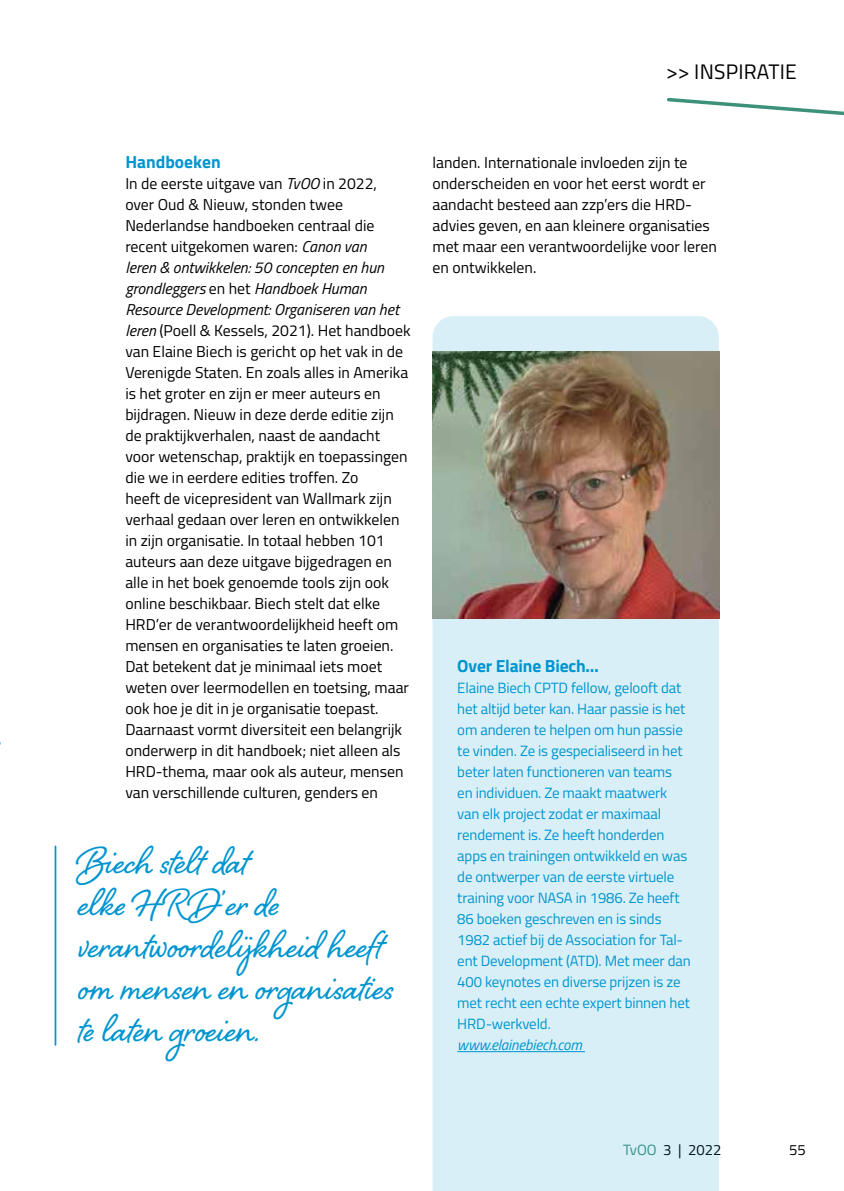
<style>
.page{position:relative;width:844px;height:1191px;background:#fff}
.page>*{position:absolute;margin:0;border:0;box-sizing:border-box;transform-origin:0 0}
.t1{font:49px/42px "Shelby";color:#0095d0}
.t2{font:21px "Titillium Web";letter-spacing:.01em;color:#000}
.t3{font:700 17.5px "Titillium Web";letter-spacing:-.01em;color:#0095d0}
.t4{font:15.75px/21px "Titillium Web";color:#000}
.t5{font:14.88px/21px "Titillium Web";letter-spacing:-.01em;color:#0095d0}
.t6{font:italic 14.88px "Titillium Web";letter-spacing:-.01em;color:#0095d0}
.t7{font:14.88px "Titillium Web";color:#000}
.s1{font-style:italic}
.s2{color:#3d917a}
</style>
<div class="page">
<svg style="left:667px;top:97px;width:176px;height:19px"></svg>
<div style="left:432px;top:316px;width:286px;height:875px;background:#d9eff7"></div>
<hr style="left:457px;top:1051px;width:127px;height:1px;background:#0095d0">
<img style="left:432px;top:351px;width:287px;height:268px">
<hr style="left:55px;top:846px;width:1px;height:198px;background:#0095d0">
<h2 class="t2" style="left:665px;top:56px;width:132px">&gt;&gt; INSPIRATIE</h2>
<p class="t3" style="left:125px;top:149px;width:97px">Handboeken</p>
<p class="t4" style="left:125px;top:172px;width:286px">In de eerste uitgave van <span class="s1">TvOO</span> in 2022,<br>over Oud &amp; Nieuw, stonden twee Nederlandse handboeken centraal die recent uitgekomen waren: <span class="s1">Canon van<br>leren &amp; ontwikkelen: 50 concepten en hun grondleggers</span> en het <span class="s1">Handboek Human Resource Development: Organiseren van het leren</span> (Poell &amp; Kessels, 2021). Het handboek van Elaine Biech is gericht op het vak in de Verenigde Staten. En zoals alles in Amerika is het groter en zijn er meer auteurs en bijdragen. Nieuw in deze derde editie zijn de praktijkverhalen, naast de aandacht voor wetenschap, praktijk en toepassingen die we in eerdere edities troffen. Zo<br>heeft de vicepresident van Wallmark zijn verhaal gedaan over leren en ontwikkelen in zijn organisatie. In totaal hebben 101 auteurs aan deze uitgave bijgedragen en alle in het boek genoemde tools zijn ook online beschikbaar. Biech stelt dat elke HRD’er de verantwoordelijkheid heeft om mensen en organisaties te laten groeien.<br>Dat betekent dat je minimaal iets moet weten over leermodellen en toetsing, maar ook hoe je dit in je organisatie toepast.<br>Daarnaast vormt diversiteit een belangrijk onderwerp in dit handboek; niet alleen als HRD-thema, maar ook als auteur, mensen van verschillende culturen, genders en</p>
<h1 class="t1" style="left:78px;top:835px;width:317px">Biech stelt dat<br>elke H RD’er de verantwoordelijkheid heeft om mensen en organisaties te laten groeien.</h1>
<p class="t4" style="left:432px;top:151px;width:286px">landen. Internationale invloeden zijn te onderscheiden en voor het eerst wordt er aandacht besteed aan zzp’ers die HRD&shy;advies geven, en aan kleinere organisaties met maar een verantwoordelijke voor leren en ontwikkelen.</p>
<p class="t3" style="left:457px;top:653px;width:143px">Over Elaine Biech…</p>
<p class="t5" style="left:457px;top:677px;width:235px">Elaine Biech CPTD fellow, gelooft dat het altijd beter kan. Haar passie is het om anderen te helpen om hun passie te vinden. Ze is gespecialiseerd in het beter laten functioneren van teams en individuen. Ze maakt maatwerk van elk project zodat er maximaal rendement is. Ze heeft honderden apps en trainingen ontwikkeld en was de ontwerper van de eerste virtuele training voor NASA in 1986. Ze heeft 86 boeken geschreven en is sinds 1982 actief bij de Association for Tal&shy;ent Development (ATD). Met meer dan 400 keynotes en diverse prijzen is ze met recht een echte expert binnen het HRD-werkveld.</p>
<p class="t6" style="left:457px;top:1034px;width:126px">www.elainebiech.com</p>
<p class="t7" style="left:622px;top:1139px;width:100px"><span class="s2">TvOO</span> 3 | 2022</p>
<p class="t7" style="left:788px;top:1139px;width:18px">55</p>
</div>
